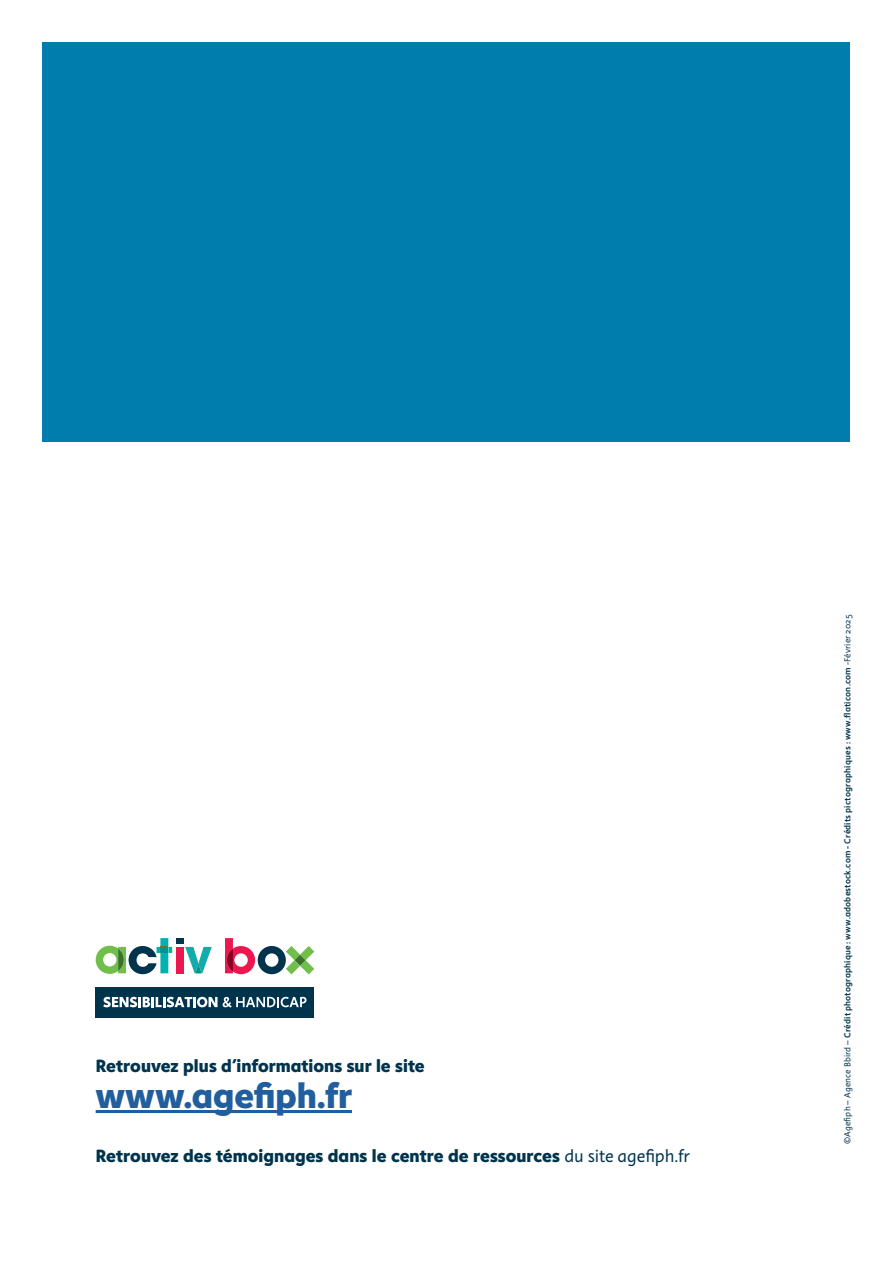
<style>
.page{position:relative;width:893px;height:1263px;background:#fff}
.page>*{position:absolute;margin:0;border:0;box-sizing:border-box;transform-origin:0 0}
.t1{font:800 36px "Instant 5";color:#215e9e}
.t2{font:800 18px "Instant 5";letter-spacing:.005em;color:#00344d}
.t3{font:9px "Instant 4 Slow";letter-spacing:.025em;color:#00344d}
.s1{font-family:"Instant 3";font-weight:400}
.s2{font-family:"Instant 3"}
</style>
<div class="page">
<div style="left:43px;top:43px;width:807px;height:399px;background:#007dac"></div>
<svg style="left:185px;top:947px;width:27px;height:26px"></svg>
<div style="left:176px;top:947px;width:7px;height:26px;background:#ed174f"></div>
<div style="left:176px;top:938px;width:7px;height:6px;background:#00344d"></div>
<svg style="left:96px;top:938px;width:76px;height:36px"></svg>
<div style="left:96px;top:987px;width:218px;height:31px;background:#00344d"></div>
<svg style="left:103px;top:997px;width:204px;height:10px"></svg>
<svg style="left:225px;top:938px;width:89px;height:36px"></svg>
<hr style="left:96px;top:1110px;width:256px;height:3px;background:#215e9e">
<h2 class="t2" style="left:96px;top:1053px;width:330px">Retrouvez plus d’informations sur le site</h2>
<h1 class="t1" style="left:96px;top:1070px;width:258px">www.agefiph.fr</h1>
<h2 class="t2" style="left:96px;top:1143px;width:596px">Retrouvez des témoignages dans le centre de ressources <span class="s1">du site agefiph.fr</span></h2>
<p class="t3" style="left:841px;top:1144px;width:531px;rotate:-90deg"><span class="s2">©Agefiph – Agence Bbird –</span> Crédit photographique : www.adobestock.com - Crédits pictographiques : www.flaticon.com <span class="s2">-Février 2025</span></p>
</div>
